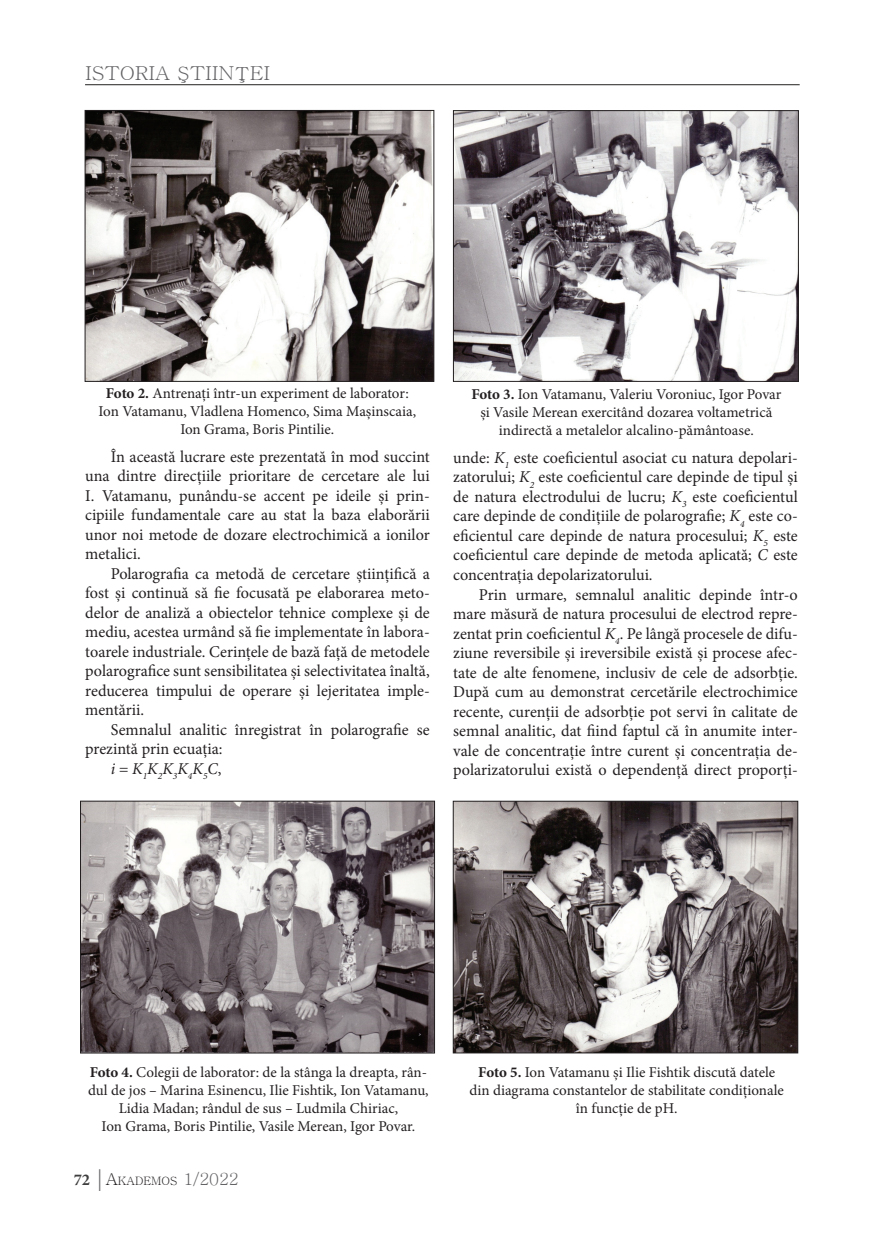
<style>
.page{position:relative;width:872px;height:1234px;background:#fff}
.page>*{position:absolute;margin:0;border:0;box-sizing:border-box;transform-origin:0 0}
.t1{font:19.2px "Batang";color:#636366;scale:1.06 1}
.t2{font:16.5px/19.5px "Minion Pro";color:#231f20;text-align:justify}
.t3{font:italic 16.5px "Minion Pro";color:#231f20}
.t4{font:15px/18px "Minion Pro";color:#231f20;text-align:center}
.t5{font:11.55px "Batang";color:#231f20}
.s1{font-weight:700}
.s2{font-style:normal}
.s3{font-style:italic}
.s4{font-family:"Minion Pro";font-weight:700;font-size:16.5px;color:#3e3e3f}
.s5{font-family:"Garamond";font-size:24px;color:#636366}
.s6{font-size:16.5px}
.s7{font-size:16.5px;color:#636366}
</style>
<div class="page">
<hr style="left:85px;top:84px;width:714px;height:1px;background:#231f20">
<img style="left:455px;top:802px;width:341px;height:248px">
<div style="left:453px;top:800px;width:345px;height:252px;border:1px solid #231f20"></div>
<img style="left:455px;top:112px;width:341px;height:267px">
<div style="left:453px;top:110px;width:345px;height:271px;border:1px solid #231f20"></div>
<img style="left:82px;top:802px;width:351px;height:248px">
<div style="left:80px;top:800px;width:355px;height:252px;border:1px solid #231f20"></div>
<img style="left:87px;top:112px;width:345px;height:267px">
<div style="left:85px;top:110px;width:349px;height:271px;border:1px solid #231f20"></div>
<p class="t1" style="left:85px;top:64px;width:176px">ISTORIA ŞTIINŢEI</p>
<p class="t4" style="left:98px;top:384px;width:319px"><span class="s1">Foto 2.</span> Antrenați într-un experiment de laborator:<br>Ion Vatamanu, Vladlena Homenco, Sima Mașinscaia,<br>Ion Grama, Boris Pintilie.</p>
<p class="t4" style="left:471px;top:385px;width:311px"><span class="s1">Foto 3.</span> Ion Vatamanu, Valeriu Voroniuc, Igor Povar și Vasile Merean exercitând dozarea voltametrică indirectă a metalelor alcalino-pământoase.</p>
<p class="t2" style="left:85px;top:446px;width:346px;text-indent:26px">În această lucrare este prezentată în mod succint una dintre direcțiile prioritare de cercetare ale lui I. Vatamanu, punându-se accent pe ideile și prin&shy;cipiile fundamentale care au stat la baza elaborării unor noi metode de dozare electrochimică a ionilor metalici.</p>
<p class="t2" style="left:85px;top:563px;width:346px;text-indent:26px">Polarografia ca metodă de cercetare științifică a fost și continuă să fie focusată pe elaborarea meto&shy;delor de analiză a obiectelor tehnice complexe și de mediu, acestea urmând să fie implementate în labora&shy;toarele industriale. Cerințele de bază față de metodele polarografice sunt sensibilitatea și selectivitatea înaltă, reducerea timpului de operare și lejeritatea imple&shy;mentării.</p>
<p class="t2" style="left:111px;top:719px;width:320px">Semnalul analitic înregistrat în polarografie se</p>
<p class="t2" style="left:85px;top:739px;width:139px">prezintă prin ecuația:</p>
<p class="t3" style="left:111px;top:757px;width:112px">i = K<sub>1</sub>K<sub>2</sub>K<sub>3</sub>K<sub>4</sub>K<sub>5</sub>C<span class="s2">,</span></p>
<p class="t2" style="left:453px;top:448px;width:346px">unde: <span class="s3">K</span><sub>1</sub> este coeficientul asociat cu natura depolari&shy;zatorului; <span class="s3">K</span><sub>2</sub> este coeficientul care depinde de tipul și de natura electrodului de lucru; <span class="s3">K</span><sub>3</sub> este coeficientul care depinde de condițiile de polarografie; <span class="s3">K</span><sub>4</sub> este co&shy;eficientul care depinde de natura procesului; <span class="s3">K</span><sub>5</sub> este coeficientul care depinde de metoda aplicată; <span class="s3">C</span> este concentrația depolarizatorului.</p>
<p class="t2" style="left:453px;top:584px;width:346px;text-indent:26px">Prin urmare, semnalul analitic depinde într-o mare măsură de natura procesului de electrod repre&shy;zentat prin coeficientul <span class="s3">K</span><sub>4</sub>. Pe lângă procesele de difu&shy;ziune reversibile și ireversibile există și procese afec&shy;tate de alte fenomene, inclusiv de cele de adsorbție.<br>După cum au demonstrat cercetările electrochimice recente, curenții de adsorbție pot servi în calitate de semnal analitic, dat fiind faptul că în anumite inter&shy;vale de concentrație între curent și concentrația de&shy;polarizatorului există o dependență direct proporți-</p>
<p class="t4" style="left:88px;top:1062px;width:342px"><span class="s1">Foto 4.</span> Colegii de laborator: de la stânga la dreapta, rân&shy;dul de jos <span class="s3">–</span> Marina Esinencu, Ilie Fishtik, Ion Vatamanu, Lidia Madan; rândul de sus <span class="s3">–</span> Ludmila Chiriac,<br>Ion Grama, Boris Pintilie, Vasile Merean, Igor Povar.</p>
<p class="t5" style="left:74px;top:1175px;width:167px"><span class="s4">72</span> <span class="s5">|</span><span class="s6">A</span>KADEMOS <span class="s7">1/2022</span></p>
<p class="t4" style="left:469px;top:1062px;width:316px"><span class="s1">Foto 5.</span> Ion Vatamanu și Ilie Fishtik discută datele din diagrama constantelor de stabilitate condiționale în funcție de pH.</p>
</div>
